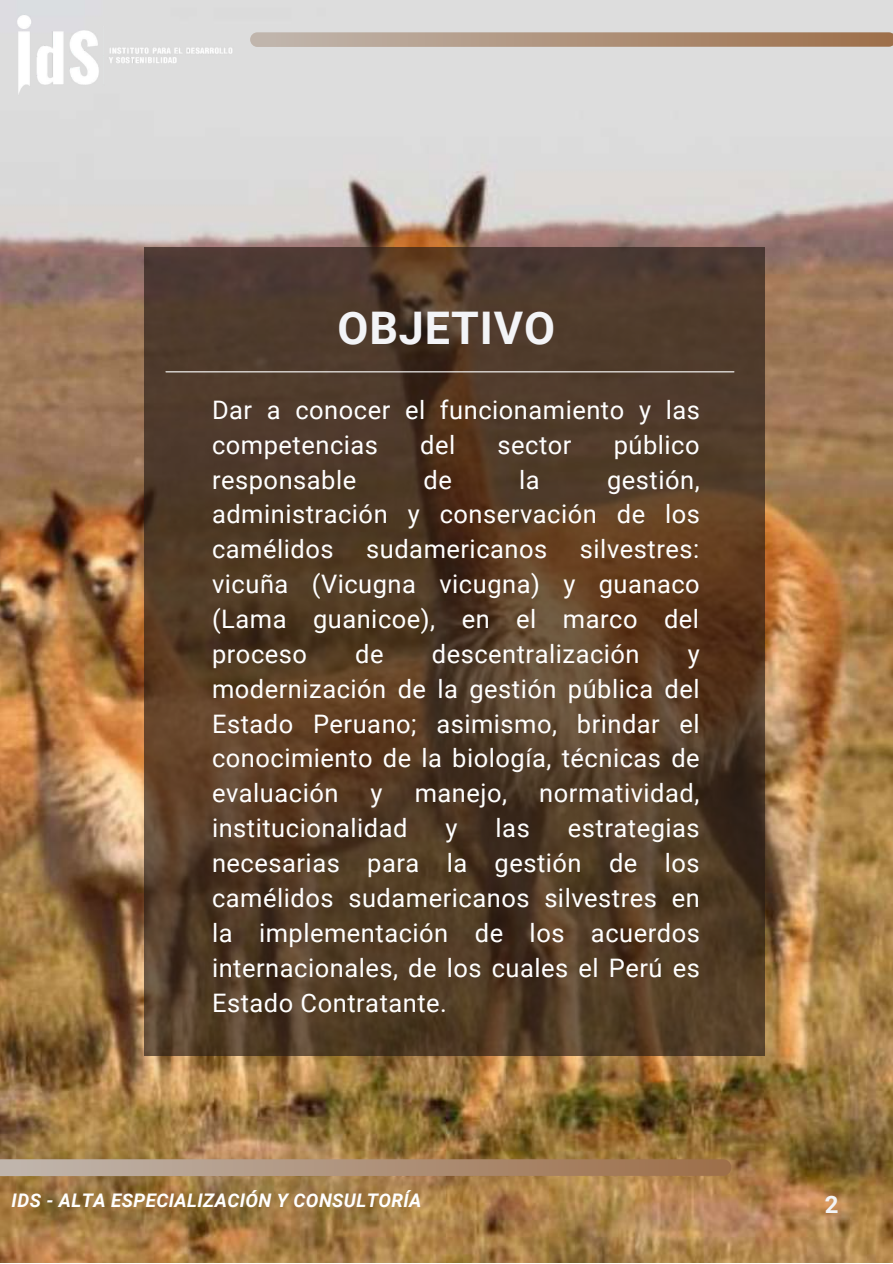
<style>
.page{position:relative;width:893px;height:1264px;background:#fff}
.page>*{position:absolute;margin:0;border:0;box-sizing:border-box;transform-origin:0 0}
.t1{font:700 45px "Roboto";letter-spacing:.02em;color:#f3f4f7}
.t2{font:25.5px/34.8px "Roboto";letter-spacing:.02em;color:#fff;text-align:justify}
.t3{font:700 24px "Roboto";color:#f3f4f7}
.t4{font:italic 700 18.75px "Roboto";letter-spacing:.02em;color:#fff}
</style>
<div class="page">
<img style="left:0;top:0;width:892px;height:1262px">
<svg style="left:144px;top:247px;width:620px;height:808px;background:#523a26"></svg>
<hr style="left:166px;top:371px;width:568px;height:1px;background:#fff">
<img style="left:12px;top:11px;width:224px;height:89px">
<svg style="left:250px;top:32px;width:642px;height:15px;background:#b1957f"></svg>
<svg style="left:0;top:1159px;width:731px;height:17px;background:#ae927a"></svg>
<h1 class="t1" style="left:337px;top:302px;width:219px">OBJETIVO</h1>
<p class="t2" style="left:212px;top:393px;width:489px">Dar a conocer el funcionamiento y las competencias</p>
<p class="t2" style="left:420px;top:427px;width:37px">del</p>
<p class="t2" style="left:497px;top:427px;width:75px">sector</p>
<p class="t2" style="left:613px;top:427px;width:87px">público</p>
<p class="t2" style="left:212px;top:462px;width:489px;text-indent:395px">gestión, administración y conservación de los camélidos</p>
<p class="t2" style="left:212px;top:462px;width:146px">responsable</p>
<p class="t2" style="left:423px;top:462px;width:30px">de</p>
<p class="t2" style="left:519px;top:462px;width:22px">la</p>
<p class="t2" style="left:212px;top:532px;width:489px;text-indent:368px">silvestres: vicuña (Vicugna vicugna) y guanaco (Lama guanicoe), en el marco del proceso</p>
<p class="t2" style="left:366px;top:532px;width:182px">sudamericanos</p>
<p class="t2" style="left:355px;top:636px;width:30px">de</p>
<p class="t2" style="left:432px;top:636px;width:209px">descentralización</p>
<p class="t2" style="left:212px;top:636px;width:489px;text-indent:476px">y modernización de la gestión pública del Estado Peruano; asimismo, brindar el conocimiento de la biología, técnicas de evaluación</p>
<p class="t2" style="left:370px;top:776px;width:14px">y</p>
<p class="t2" style="left:414px;top:776px;width:94px">manejo,</p>
<p class="t2" style="left:539px;top:776px;width:162px">normatividad,</p>
<p class="t2" style="left:212px;top:811px;width:197px">institucionalidad</p>
<p class="t2" style="left:445px;top:811px;width:14px">y</p>
<p class="t2" style="left:495px;top:811px;width:36px">las</p>
<p class="t2" style="left:212px;top:811px;width:489px;text-indent:356px">estrategias necesarias para la gestión de los camélidos sudamericanos silvestres en la implementación de los acuerdos internacionales, de los cuales el Perú es Estado Contratante.</p>
<p class="t4" style="left:12px;top:1189px;width:411px">IDS - ALTA ESPECIALIZACIÓN Y CONSULTORÍA</p>
<p class="t3" style="left:824px;top:1190px;width:15px">2</p>
</div>
